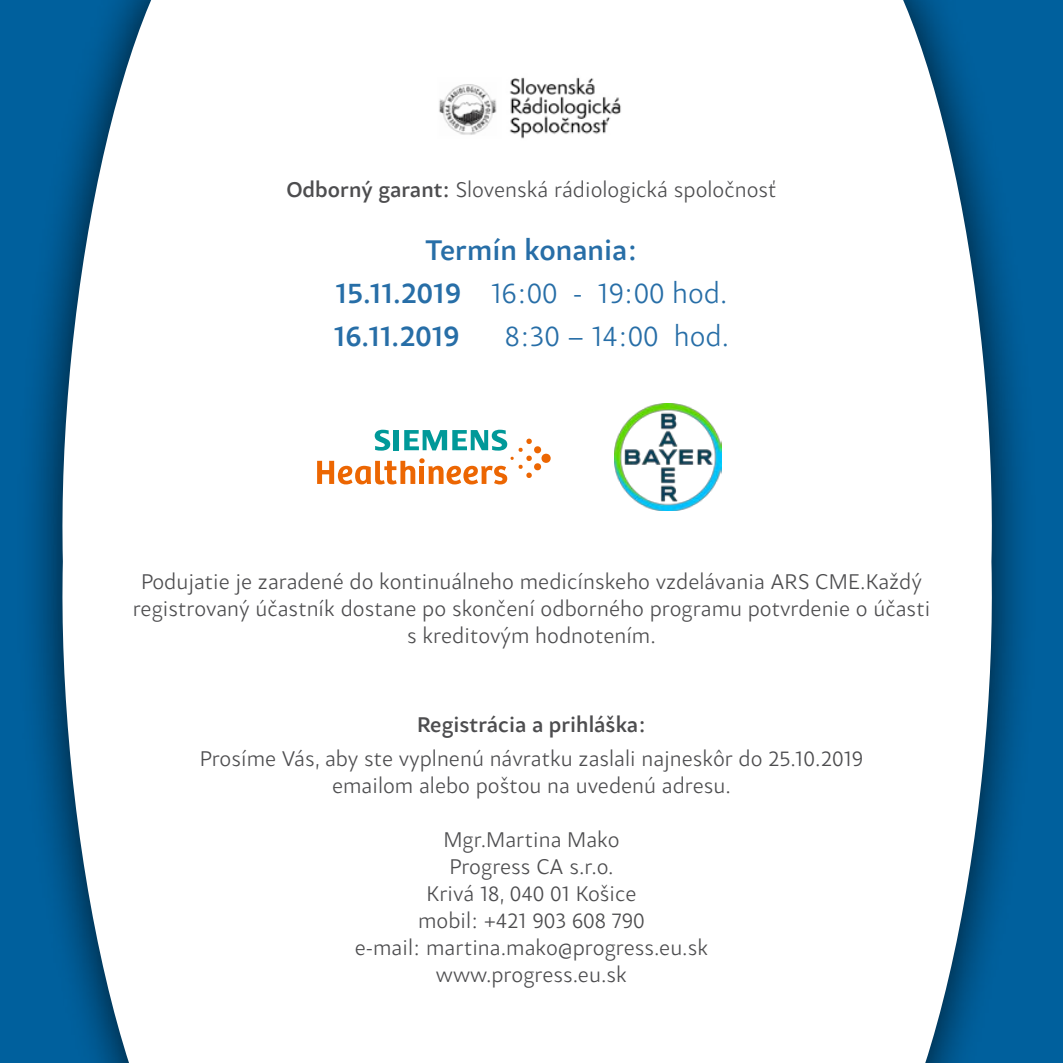
<style>
.page{position:relative;width:1063px;height:1063px;background:#00609d}
.page>*{position:absolute;margin:0;border:0;box-sizing:border-box;transform-origin:0 0}
.t1{font:500 30px "Samo Sans Pro";color:#276ea7}
.t2{font:300 30px "Samo Sans Pro";color:#276ea7}
.t3{font:300 22.5px/27px "Samo Sans Pro";color:#4d4d4f;text-align:center}
.t4{font:500 22.5px "Samo Sans Pro";color:#4d4d4f}
.s1{font-weight:500}
</style>
<div class="page">
<div style="left:16px;top:0;width:1022px;height:1063px;background:#000;opacity:.75"></div>
<div style="left:61px;top:0;width:932px;height:1063px;background:#fff"></div>
<img style="left:393px;top:42px;width:258px;height:131px">
<img style="left:615px;top:404px;width:106px;height:106px">
<svg style="left:317px;top:430px;width:234px;height:54px;background:#ddd7c5"></svg>
<p class="t3" style="left:286px;top:177px;width:492px"><span class="s1">Odborný garant:</span> Slovenská rádiologická spoločnosť</p>
<h1 class="t1" style="left:426px;top:232px;width:213px">Termín konania:</h1>
<h1 class="t2" style="left:598px;top:275px;width:131px">19:00 hod.</h1>
<h1 class="t1" style="left:336px;top:275px;width:127px">15.11.2019</h1>
<h1 class="t2" style="left:491px;top:275px;width:68px">16:00</h1>
<h1 class="t2" style="left:573px;top:275px;width:11px">-</h1>
<h1 class="t1" style="left:334px;top:318px;width:127px">16.11.2019</h1>
<h1 class="t2" style="left:505px;top:318px;width:155px">8:30 – 14:00</h1>
<h1 class="t2" style="left:674px;top:318px;width:57px">hod.</h1>
<p class="t3" style="left:609px;top:569px;width:323px;text-align:left;text-indent:-468px">Podujatie je zaradené do kontinuálneho medicínskeho vzdelávania ARS CME.Kaz ́ho programu potvrdenie ̌ ć uo asti</p>
<p class="t3" style="left:889px;top:569px;width:28px">̌ ́d y</p>
<p class="t3" style="left:239px;top:596px;width:262px">̌ ć ú astni ḱ dostane po skonc</p>
<p class="t3" style="left:496px;top:596px;width:119px">̌ení odborne</p>
<p class="t3" style="left:133px;top:596px;width:113px">registrovany</p>
<p class="t3" style="left:407px;top:623px;width:100px">s kreditovy</p>
<p class="t3" style="left:501px;top:623px;width:157px">ḿ hodnoteni ḿ .</p>
<p class="t4" style="left:417px;top:710px;width:230px">Registrácia a prihláška:</p>
<p class="t3" style="left:200px;top:745px;width:665px">Prosíme Vás, aby ste vyplnenú návratku zaslali najneskôr do 25.10.2019 emailom alebo poštou na uvedenú adresu.</p>
<p class="t3" style="left:355px;top:826px;width:355px">Mgr.Martina Mako<br>Progress C A .o.r.s<br>Krivá 18, 040 01 Košice<br>mobil: +421 903 608 790<br>-e mail: martina.mako@progress.eu.sk www.progress.eu.sk</p>
</div>
